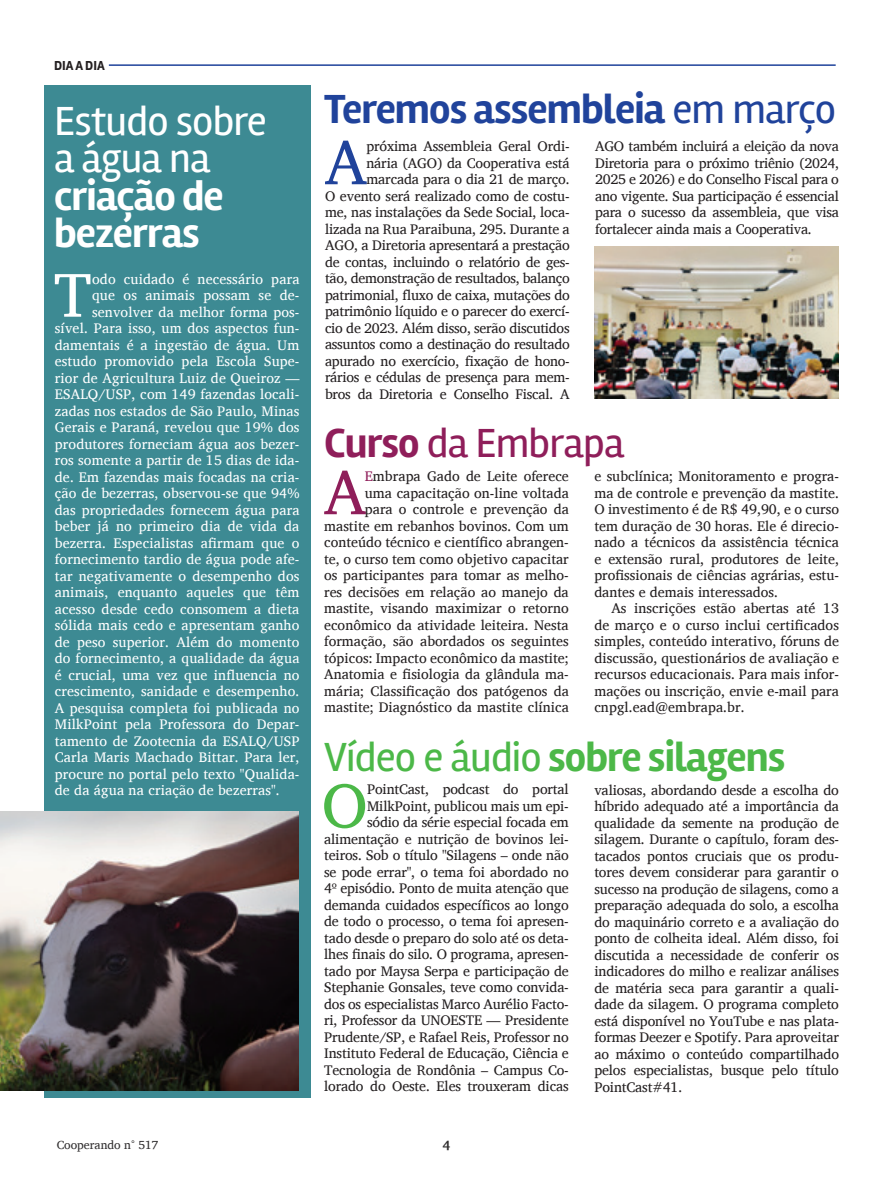
<style>
.page{position:relative;width:893px;height:1191px;background:#fff}
.page>*{position:absolute;margin:0;border:0;box-sizing:border-box;transform-origin:0 0}
.t1{font:63.45px "Charis SIL";color:#20439b}
.t2{font:63.45px "Charis SIL";color:#fff}
.t3{font:63.45px "Charis SIL";color:#4cb848}
.t4{font:63.45px "Charis SIL";color:#8f1e5a}
.t5{font:700 42px "Rambla";letter-spacing:-.02em;color:#20439b}
.t6{font:700 42px "Rambla";letter-spacing:-.02em;color:#4cb848}
.t7{font:42px/37.3px "Rambla";letter-spacing:-.02em;color:#fff}
.t8{font:700 42px/37.3px "Rambla";letter-spacing:-.02em;color:#fff}
.t9{font:42px "Rambla";letter-spacing:-.02em;color:#8f1e5a}
.t10{font:14.25px/16.5px "Charis SIL";letter-spacing:-.01em;color:#231f20;text-align:justify}
.t11{font:14.25px "Charis SIL";letter-spacing:.01em;color:#fff}
.t12{font:700 13.5px "Rambla";color:#231f20}
.t13{font:700 13.5px "Charis SIL";color:#312f30}
.t14{font:12px "Charis SIL";color:#312f30}
.s1{font-weight:400}
.s2{font-weight:700}
.s3{color:#8f1e5a}
</style>
<div class="page">
<div style="left:45px;top:85px;width:266px;height:1012px;background:#3d8a93"></div>
<hr style="left:109px;top:64px;width:727px;height:2px;background:#20439b">
<img style="left:594px;top:247px;width:245px;height:152px">
<img style="left:0;top:811px;width:299px;height:279px">
<p class="t12" style="left:54px;top:58px;width:52px">DIA A DIA</p>
<h2 class="t5" style="left:324px;top:85px;width:513px">Teremos assembleia <span class="s1">em março</span></h2>
<h2 class="t7" style="left:54px;top:102px;width:214px">Estudo sobre a água na</h2>
<h1 class="t1" style="left:325px;top:125px;width:44px">A</h1>
<p class="t10" style="left:325px;top:138px;width:246px;text-align:right">próxima Assembleia Geral Ordi-<br>nária (AGO) da Cooperativa está marcada para o dia 21 de março.<br>O evento será realizado como de costu&shy;me, nas instalações da Sede Social, loca&shy;lizada na Rua Paraibuna, 295. Durante a AGO, a Diretoria apresentará a prestação de contas, incluindo o relatório de ges&shy;tão, demonstração de resultados, balanço patrimonial, fluxo de caixa, mutações do patrimônio líquido e o parecer do exercí&shy;cio de 2023. Além disso, serão discutidos assuntos como a destinação do resultado apurado no exercício, fixação de hono&shy;rários e cédulas de presença para mem&shy;bros da Diretoria e Conselho Fiscal. A</p>
<p class="t10" style="left:595px;top:138px;width:245px">AGO também incluirá a eleição da nova Diretoria para o próximo triênio (2024, 2025 e 2026) e do Conselho Fiscal para o ano vigente. Sua participação é essencial para o sucesso da assembleia, que visa fortalecer ainda mais a Cooperativa.</p>
<h2 class="t8" style="left:54px;top:178px;width:171px">criação de bezerras</h2>
<h1 class="t2" style="left:54px;top:258px;width:39px">T</h1>
<p class="t11" style="left:92px;top:270px;width:209px">odo cuidado é necessário para</p>
<p class="t11" style="left:92px;top:287px;width:209px">que os animais possam se de-</p>
<p class="t11" style="left:92px;top:303px;width:209px">senvolver da melhor forma pos-</p>
<p class="t11" style="left:55px;top:320px;width:246px">sível. Para isso, um dos aspectos fun-</p>
<p class="t11" style="left:55px;top:336px;width:246px">damentais é a ingestão de água. Um</p>
<p class="t11" style="left:55px;top:353px;width:246px">estudo promovido pela Escola Supe-</p>
<p class="t11" style="left:55px;top:369px;width:246px">rior de Agricultura Luiz de Queiroz —</p>
<p class="t11" style="left:55px;top:386px;width:246px">ESALQ/USP, com 149 fazendas locali-</p>
<p class="t11" style="left:55px;top:402px;width:246px">zadas nos estados de São Paulo, Minas</p>
<p class="t11" style="left:55px;top:419px;width:246px">Gerais e Paraná, revelou que 19% dos</p>
<p class="t11" style="left:55px;top:435px;width:246px">produtores forneciam água aos bezer-</p>
<p class="t11" style="left:55px;top:452px;width:246px">ros somente a partir de 15 dias de ida-</p>
<p class="t11" style="left:55px;top:468px;width:246px">de. Em fazendas mais focadas na cria-</p>
<p class="t11" style="left:55px;top:485px;width:246px">ção de bezerras, observou-se que 94%</p>
<p class="t11" style="left:55px;top:501px;width:246px">das propriedades fornecem água para</p>
<p class="t11" style="left:55px;top:518px;width:246px">beber já no primeiro dia de vida da</p>
<p class="t11" style="left:55px;top:534px;width:246px">bezerra. Especialistas afirmam que o</p>
<p class="t11" style="left:55px;top:551px;width:246px">fornecimento tardio de água pode afe-</p>
<p class="t11" style="left:55px;top:567px;width:246px">tar negativamente o desempenho dos</p>
<p class="t11" style="left:55px;top:584px;width:246px">animais, enquanto aqueles que têm</p>
<p class="t11" style="left:55px;top:600px;width:246px">acesso desde cedo consomem a dieta</p>
<p class="t11" style="left:55px;top:617px;width:246px">sólida mais cedo e apresentam ganho</p>
<p class="t11" style="left:55px;top:633px;width:246px">de peso superior. Além do momento</p>
<p class="t11" style="left:55px;top:650px;width:246px">do fornecimento, a qualidade da água</p>
<p class="t11" style="left:55px;top:666px;width:246px">é crucial, uma vez que influencia no</p>
<p class="t11" style="left:55px;top:683px;width:246px">crescimento, sanidade e desempenho.</p>
<p class="t11" style="left:55px;top:699px;width:246px">A pesquisa completa foi publicada no</p>
<p class="t11" style="left:55px;top:716px;width:246px">MilkPoint pela Professora do Depar-</p>
<p class="t11" style="left:55px;top:732px;width:246px">tamento de Zootecnia da ESALQ/USP</p>
<p class="t11" style="left:55px;top:749px;width:246px">Carla Maris Machado Bittar. Para ler,</p>
<p class="t11" style="left:55px;top:765px;width:246px">procure no portal pelo texto "Qualida-</p>
<p class="t11" style="left:55px;top:782px;width:227px">de da água na criação de bezerras".</p>
<h1 class="t3" style="left:322px;top:768px;width:47px">O</h1>
<h2 class="t9" style="left:324px;top:418px;width:302px"><span class="s2">Curso</span> da Embrapa</h2>
<h1 class="t4" style="left:324px;top:455px;width:44px">A</h1>
<p class="t10" style="left:594px;top:468px;width:246px">e subclínica; Monitoramento e progra&shy;ma de controle e prevenção da mastite.<br>O investimento é de R$ 49,90, e o curso tem duração de 30 horas. Ele é direcio&shy;nado a técnicos da assistência técnica e extensão rural, produtores de leite, profissionais de ciências agrárias, estu&shy;dantes e demais interessados.</p>
<p class="t10" style="left:594px;top:600px;width:246px;text-indent:17px">As inscrições estão abertas até 13 de março e o curso inclui certificados simples, conteúdo interativo, fóruns de discussão, questionários de avaliação e recursos educacionais. Para mais infor&shy;mações ou inscrição, envie e-mail para cnpgl.ead@embrapa.br.</p>
<p class="t10" style="left:324px;top:468px;width:246px;text-align:right"><span class="s3">E</span>mbrapa Gado de Leite oferece<br>uma capacitação on-line voltada<br>para o controle e prevenção da mastite em rebanhos bovinos. Com um conteúdo técnico e científico abrangen&shy;te, o curso tem como objetivo capacitar os participantes para tomar as melho&shy;res decisões em relação ao manejo da mastite, visando maximizar o retorno econômico da atividade leiteira. Nesta formação, são abordados os seguintes tópicos: Impacto econômico da mastite; Anatomia e fisiologia da glândula ma&shy;mária; Classificação dos patógenos da mastite; Diagnóstico da mastite clínica</p>
<h2 class="t6" style="left:324px;top:732px;width:463px"><span class="s1">Vídeo e áudio</span> sobre silagens</h2>
<p class="t10" style="left:324px;top:781px;width:246px;text-align:right">PointCast, podcast do portal MilkPoint, publicou mais um epi-<br>sódio da série especial focada em alimentação e nutrição de bovinos lei&shy;teiros. Sob o título "Silagens – onde não se pode errar", o tema foi abordado no 4º episódio. Ponto de muita atenção que demanda cuidados específicos ao longo de todo o processo, o tema foi apresen&shy;tado desde o preparo do solo até os deta&shy;lhes finais do silo. O programa, apresen&shy;tado por Maysa Serpa e participação de Stephanie Gonsales, teve como convida&shy;dos os especialistas Marco Aurélio Facto&shy;ri, Professor da UNOESTE — Presidente Prudente/SP, e Rafael Reis, Professor no Instituto Federal de Educação, Ciência e Tecnologia de Rondônia – Campus Co&shy;lorado do Oeste. Eles trouxeram dicas</p>
<p class="t10" style="left:594px;top:781px;width:246px">valiosas, abordando desde a escolha do híbrido adequado até a importância da qualidade da semente na produção de silagem. Durante o capítulo, foram des&shy;tacados pontos cruciais que os produ&shy;tores devem considerar para garantir o sucesso na produção de silagens, como a preparação adequada do solo, a escolha do maquinário correto e a avaliação do ponto de colheita ideal. Além disso, foi discutida a necessidade de conferir os indicadores do milho e realizar análises de matéria seca para garantir a quali&shy;dade da silagem. O programa completo está disponível no YouTube e nas plata&shy;formas Deezer e Spotify. Para aproveitar ao máximo o conteúdo compartilhado pelos especialistas, busque pelo título PointCast#41.</p>
<p class="t14" style="left:57px;top:1138px;width:104px">Cooperando n° 517</p>
<p class="t13" style="left:442px;top:1137px;width:9px">4</p>
</div>
